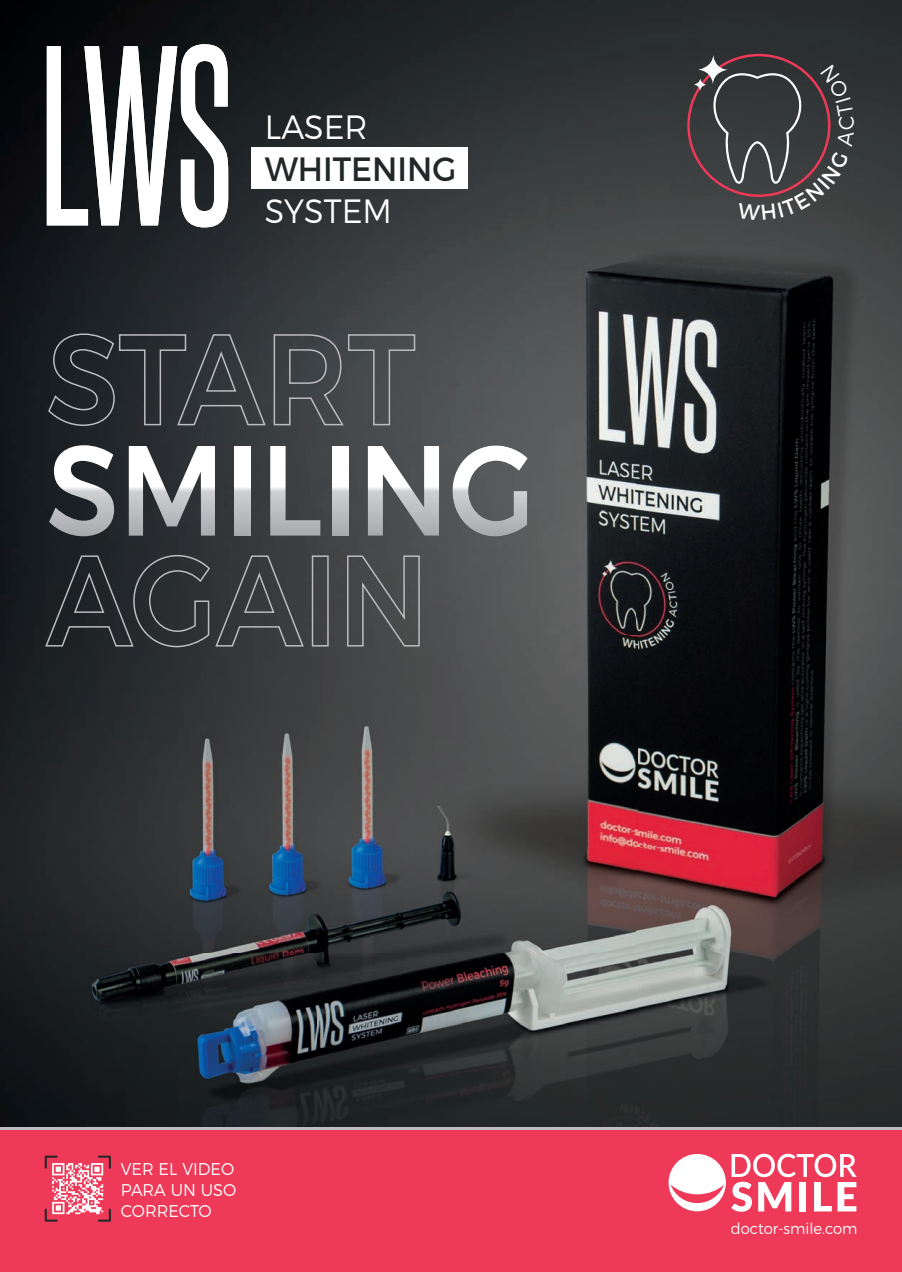
<style>
.page{position:relative;width:902px;height:1272px;background:#fff}
.page>*{position:absolute;margin:0;border:0;box-sizing:border-box;transform-origin:0 0}
.t1{font:217.65px "Steelfish Rg";color:#fff;scale:.85 1}
.t2{font:300 33.6px "Montserrat";color:#fff;scale:.95 1}
.t3{font:33.6px "Montserrat";color:#222727;scale:.95 1}
.t4{font:300 16.95px/21.3px "Montserrat";color:#fff;scale:.95 1}
.t5{font:300 15.45px "Montserrat";color:#fff;scale:.95 1}
</style>
<div class="page">
<img style="left:0;top:0;width:901px;height:1127px">
<div style="left:251px;top:147px;width:217px;height:42px;background:#fff"></div>
<div style="left:0;top:1129px;width:901px;height:142px;background:#ee3958"></div>
<svg style="left:698px;top:55px;width:30px;height:29px"></svg>
<svg style="left:693px;top:78px;width:13px;height:13px"></svg>
<hr style="left:0;top:1127px;width:901px;height:2px;background:#bcbdc0">
<svg style="left:49px;top:445px;width:65px;height:91px"></svg>
<svg style="left:129px;top:446px;width:86px;height:89px"></svg>
<svg style="left:235px;top:446px;width:15px;height:89px"></svg>
<svg style="left:270px;top:446px;width:50px;height:89px;background:#7c7d7f"></svg>
<svg style="left:332px;top:446px;width:16px;height:89px"></svg>
<svg style="left:368px;top:446px;width:71px;height:89px"></svg>
<svg style="left:452px;top:445px;width:75px;height:91px"></svg>
<svg style="left:47px;top:333px;width:220px;height:94px;background:#313539"></svg>
<svg style="left:273px;top:333px;width:143px;height:93px;background:#4d5153"></svg>
<svg style="left:44px;top:554px;width:261px;height:94px;background:#35393b"></svg>
<div style="left:312px;top:555px;width:17px;height:91px;border:1px solid #bcbdc0"></div>
<svg style="left:346px;top:554px;width:74px;height:93px;background:#545557"></svg>
<svg style="left:731px;top:1153px;width:125px;height:58px"></svg>
<svg style="left:668px;top:1154px;width:57px;height:57px"></svg>
<svg style="left:45px;top:1155px;width:66px;height:66px"></svg>
<svg style="left:708px;top:64px;width:146px;height:156px;background:#454345"></svg>
<h1 class="t1" style="left:40px;top:3px;width:229px">LWS</h1>
<h2 class="t2" style="left:265px;top:101px;width:110px">LASER</h2>
<h2 class="t3" style="left:265px;top:142px;width:203px">WHITENING</h2>
<h2 class="t2" style="left:265px;top:185px;width:135px">SYSTEM</h2>
<p class="t4" style="left:121px;top:1156px;width:123px">VER EL VIDEO<br>PARA UN USO<br>CORRECTO</p>
<p class="t5" style="left:730px;top:1216px;width:135px">doctor-smile.com</p>
</div>
